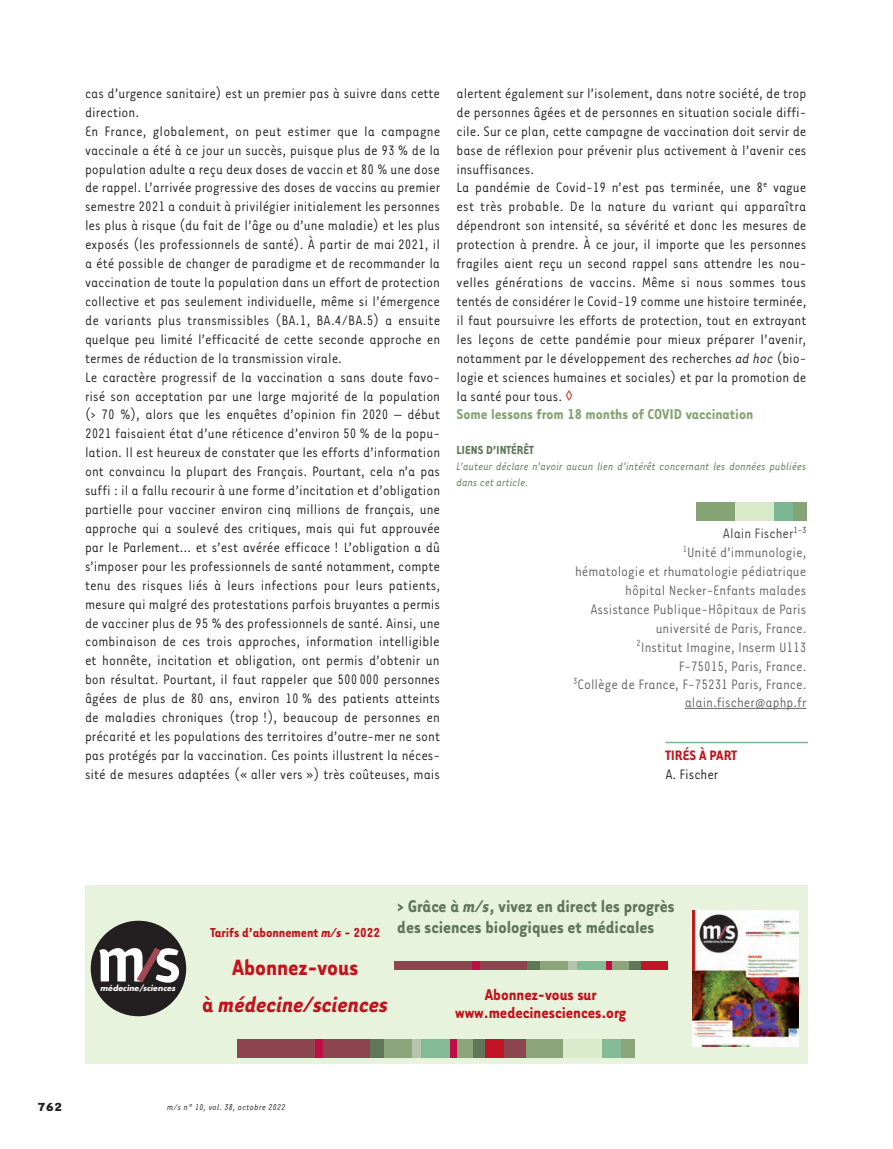
<style>
.page{position:relative;width:893px;height:1149px;background:#fff}
.page>*{position:absolute;margin:0;border:0;box-sizing:border-box;transform-origin:0 0}
.t1{font:italic 700 25.5px/37.5px "Tarzana Narrow";color:#c4121a;text-align:center}
.t2{font:700 19.5px/21px "Tarzana Narrow";color:#5f7659}
.t3{font:700 18px/18px "Tarzana Narrow";color:#c4121a;text-align:center}
.t4{font:700 16.5px "Tarzana Narrow";color:#86a375}
.t5{font:15.75px/18.9px "Tarzana Narrow";color:#231f20}
.t6{font:15.75px/18.9px "Tarzana Narrow";color:#636366;text-align:right}
.t7{font:700 15.75px "Tarzana Narrow";color:#c4121a}
.t8{font:700 15px "Tarzana Narrow";color:#c4121a}
.t9{font:700 13.5px "Tarzana Narrow";color:#5a7755}
.t10{font:700 13.5px "Tarzana Wide";color:#231f20}
.t11{font:italic 12.45px/15.9px "Tarzana Narrow";color:#5a7755}
.t12{font:italic 9.75px "Tarzana Narrow";letter-spacing:.025em;color:#231f20}
.t13{font:italic 700 7.8px "Futura";letter-spacing:.01em;color:#fff}
.s1{font-style:italic}
.s2{color:#404040}
.s3{font-style:normal}
</style>
<div class="page">
<hr style="left:685px;top:708px;width:121px;height:1px;background:#636366">
<svg style="left:566px;top:390px;width:6px;height:10px"></svg>
<div style="left:773px;top:502px;width:21px;height:19px;background:#7db894"></div>
<div style="left:793px;top:502px;width:13px;height:19px;background:#86a375"></div>
<div style="left:696px;top:502px;width:39px;height:19px;background:#86a375"></div>
<div style="left:735px;top:502px;width:39px;height:19px;background:#d9eaca"></div>
<hr style="left:665px;top:741px;width:143px;height:2px;background:#7db894">
<div style="left:85px;top:884px;width:723px;height:179px;background:#e8f3de"></div>
<div style="left:395px;top:960px;width:133px;height:9px;background:#8d454f"></div>
<div style="left:527px;top:960px;width:27px;height:9px;background:#5f7659"></div>
<div style="left:627px;top:960px;width:14px;height:9px;background:#5f7659"></div>
<div style="left:540px;top:960px;width:30px;height:9px;background:#8ba479"></div>
<div style="left:576px;top:960px;width:30px;height:9px;background:#84ba95"></div>
<div style="left:610px;top:960px;width:18px;height:9px;background:#8ba479"></div>
<div style="left:568px;top:960px;width:9px;height:9px;background:#b6c4ad"></div>
<div style="left:472px;top:960px;width:7px;height:9px;background:#c10d45"></div>
<div style="left:606px;top:960px;width:6px;height:9px;background:#c10d45"></div>
<div style="left:641px;top:960px;width:27px;height:9px;background:#c11527"></div>
<div style="left:237px;top:1038px;width:134px;height:19px;background:#8d454f"></div>
<div style="left:371px;top:1038px;width:20px;height:19px;background:#5f7659"></div>
<div style="left:472px;top:1038px;width:13px;height:19px;background:#5f7659"></div>
<div style="left:384px;top:1038px;width:30px;height:19px;background:#8ba479"></div>
<div style="left:421px;top:1038px;width:29px;height:19px;background:#84ba95"></div>
<div style="left:601px;top:1038px;width:21px;height:19px;background:#84ba95"></div>
<div style="left:454px;top:1038px;width:19px;height:19px;background:#8ba479"></div>
<div style="left:621px;top:1038px;width:13px;height:19px;background:#8ba479"></div>
<div style="left:524px;top:1038px;width:39px;height:19px;background:#8ba479"></div>
<div style="left:563px;top:1038px;width:39px;height:19px;background:#daebcb"></div>
<div style="left:412px;top:1038px;width:9px;height:19px;background:#b6c4ad"></div>
<div style="left:315px;top:1038px;width:8px;height:19px;background:#c10d45"></div>
<div style="left:450px;top:1038px;width:6px;height:19px;background:#c10d45"></div>
<div style="left:485px;top:1038px;width:27px;height:19px;background:#c11527"></div>
<div style="left:504px;top:1038px;width:21px;height:19px;background:#8d454f"></div>
<div style="left:91px;top:920px;width:95px;height:95px;background:#231f20;border-radius:50%"></div>
<svg style="left:99px;top:947px;width:80px;height:35px"></svg>
<img style="left:693px;top:910px;width:105px;height:135px">
<p class="t5" style="left:85px;top:83px;width:357px">cas d’urgence sanitaire) est un premier pas à suivre dans cette direction.<br>En France, globalement, on peut estimer que la campagne vaccinale a été à ce jour un succès, puisque plus de 93 % de la population adulte a reçu deux doses de vaccin et 80 % une dose de rappel. L’arrivée progressive des doses de vaccins au premier semestre 2021 a conduit à privilégier initialement les personnes les plus à risque (du fait de l’âge ou d’une maladie) et les plus exposés (les professionnels de santé). À partir de mai 2021, il a été possible de changer de paradigme et de recommander la vaccination de toute la population dans un effort de protection collective et pas seulement individuelle, même si l’émergence de variants plus transmissibles (BA.1, BA.4/BA.5) a ensuite quelque peu limité l’efficacité de cette seconde approche en termes de réduction de la transmission virale.<br>Le caractère progressif de la vaccination a sans doute favo&shy;risé son acceptation par une large majorité de la population (&gt; 70 %), alors que les enquêtes d’opinion fin 2020 – début 2021 faisaient état d’une réticence d’environ 50 % de la popu&shy;lation. Il est heureux de constater que les efforts d’information ont convaincu la plupart des Français. Pourtant, cela n’a pas suffi : il a fallu recourir à une forme d’incitation et d’obligation partielle pour vacciner environ cinq millions de français, une approche qui a soulevé des critiques, mais qui fut approuvée par le Parlement… et s’est avérée efficace ! L’obligation a dû s’imposer pour les professionnels de santé notamment, compte tenu des risques liés à leurs infections pour leurs patients, mesure qui malgré des protestations parfois bruyantes a permis de vacciner plus de 95 % des professionnels de santé. Ainsi, une combinaison de ces trois approches, information intelligible et honnête, incitation et obligation, ont permis d’obtenir un bon résultat. Pourtant, il faut rappeler que 500 000 personnes âgées de plus de 80 ans, environ 10 % des patients atteints de maladies chroniques (trop !), beaucoup de personnes en précarité et les populations des territoires d’outre-mer ne sont pas protégés par la vaccination. Ces points illustrent la néces&shy;sité de mesures adaptées (« aller vers ») très coûteuses, mais</p>
<p class="t5" style="left:456px;top:83px;width:351px">alertent également sur l’isolement, dans notre société, de trop de personnes âgées et de personnes en situation sociale diffi&shy;cile. Sur ce plan, cette campagne de vaccination doit servir de base de réflexion pour prévenir plus activement à l’avenir ces insuffisances.<br>La pandémie de Covid-19 n’est pas terminée, une 8<sup>e</sup> vague est très probable. De la nature du variant qui apparaîtra dépendront son intensité, sa sévérité et donc les mesures de protection à prendre. À ce jour, il importe que les personnes fragiles aient reçu un second rappel sans attendre les nou&shy;velles générations de vaccins. Même si nous sommes tous tentés de considérer le Covid-19 comme une histoire terminée, il faut poursuivre les efforts de protection, tout en extrayant les leçons de cette pandémie pour mieux préparer l’avenir, notamment par le développement des recherches <span class="s1">ad hoc</span> (bio&shy;logie et sciences humaines et sociales) et par la promotion de la santé pour tous.</p>
<p class="t4" style="left:456px;top:404px;width:298px">Some lessons from 18 months of COVID vaccination</p>
<p class="t9" style="left:456px;top:441px;width:79px">LIENS D’INTÉRÊT</p>
<p class="t11" style="left:456px;top:457px;width:351px">L’auteur déclare n’avoir aucun lien d’intérêt concernant les données publiées dans cet article.</p>
<p class="t6" style="left:573px;top:523px;width:235px"><span class="s2">Alain Fischer</span><sup>1-3<br></sup><sup>1</sup>Unité d’immunologie,<br>hématologie et rhumatologie pédiatrique hôpital Necker-Enfants malades<br>Assistance Publique-Hôpitaux de Paris université de Paris, France.<br><sup>2</sup>Institut Imagine, Inserm U113<br>F-75015, Paris, France.<br><sup>3</sup>Collège de France, F-75231 Paris, France.</p>
<p class="t6" style="left:685px;top:691px;width:123px">alain.fischer@aphp.fr</p>
<p class="t7" style="left:665px;top:745px;width:73px">TIRÉS À PART</p>
<p class="t5" style="left:665px;top:764px;width:55px">A. Fischer</p>
<p class="t13" style="left:100px;top:982px;width:77px">médecine/sciences</p>
<p class="t8" style="left:210px;top:923px;width:171px">Tarifs d’abonnement <span class="s1">m/s</span> - 2022</p>
<h1 class="t1" style="left:202px;top:946px;width:187px"><span class="s3">Abonnez-vous<br>à</span> médecine/sciences</h1>
<p class="t2" style="left:397px;top:894px;width:279px">&gt; Grâce à <span class="s1">m/s</span>, vivez en direct les progrès des sciences biologiques et médicales</p>
<p class="t3" style="left:455px;top:984px;width:173px">Abonnez-vous sur www.medecinesciences.org</p>
<p class="t10" style="left:38px;top:1097px;width:26px">762</p>
<p class="t12" style="left:167px;top:1100px;width:120px">m/s n° 10, vol. 38, octobre 2022</p>
</div>
